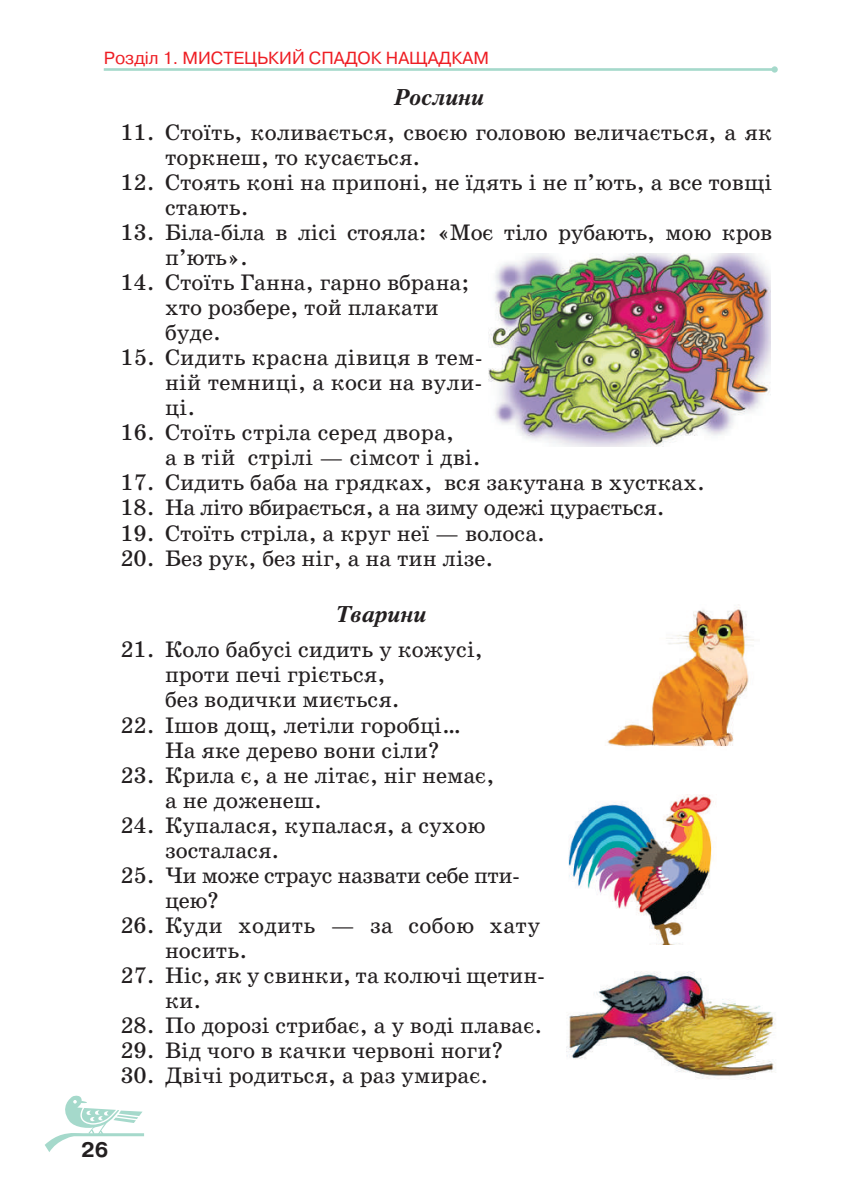
<style>
.page{position:relative;width:844px;height:1191px;background:#fff}
.page>*{position:absolute;margin:0;border:0;box-sizing:border-box;transform-origin:0 0}
.t1{font:22.75px/25px "School Book C";color:#231f20}
.t2{font:22.75px/25px "School Book C";letter-spacing:-.02em;color:#231f20}
.t3{font:italic 700 22.75px "Petersburg C";color:#231f20}
.t4{font:700 21px "Pragmatica C";color:#231f20}
.t5{font:17.5px "Pragmatica C";color:#ee1d23}
</style>
<div class="page">
<hr style="left:70px;top:1133px;width:74px;height:3px;background:#a5d9cb">
<svg style="left:45px;top:1095px;width:97px;height:57px"></svg>
<hr style="left:104px;top:68px;width:670px;height:3px;background:#a5d9cb">
<div style="left:771px;top:66px;width:6px;height:7px;background:#a5d9cb;border-radius:50%"></div>
<img style="left:488px;top:253px;width:282px;height:193px">
<img style="left:607px;top:604px;width:147px;height:143px">
<img style="left:568px;top:794px;width:146px;height:151px">
<img style="left:566px;top:971px;width:210px;height:108px">
<p class="t5" style="left:104px;top:49px;width:386px">Розділ 1. МИСТЕЦЬКИЙ СПАДОК НАЩАДКАМ</p>
<p class="t3" style="left:394px;top:84px;width:91px">Рослини</p>
<p class="t1" style="left:165px;top:120px;width:608px;text-indent:-45px">11. Стоїть, коливається, своєю головою величається, а як торкнеш, то кусається.</p>
<p class="t1" style="left:165px;top:170px;width:608px;text-indent:-45px">12. Стоять коні на припоні, не їдять і не п’ють, а все товщі стають.</p>
<p class="t1" style="left:165px;top:220px;width:608px;text-indent:-45px">13. Біла-біла в лісі стояла: «Моє тіло рубають, мою кров п’ють».</p>
<p class="t1" style="left:165px;top:270px;width:306px;text-indent:-45px">14. Стоїть Ганна, гарно вбрана; хто розбере, той плакати буде.</p>
<p class="t1" style="left:165px;top:345px;width:319px;text-align:justify;text-indent:-45px">15. Сидить красна дівиця в тем&shy;ній темниці, а коси на вули&shy;ці.</p>
<p class="t1" style="left:165px;top:420px;width:317px;text-indent:-45px">16. Стоїть стріла серед двора,<br>а в тій стрілі — сімсот і дві.</p>
<p class="t1" style="left:120px;top:470px;width:586px">17. Сидить баба на грядках, вся закутана в хустках.</p>
<p class="t2" style="left:120px;top:495px;width:545px">18. На літо вбирається, а на зиму одежі цурається.</p>
<p class="t1" style="left:120px;top:520px;width:426px">19. Стоїть стріла, а круг неї — волоса.</p>
<p class="t1" style="left:120px;top:545px;width:374px">20. Без рук, без ніг, а на тин лізе.</p>
<p class="t3" style="left:335px;top:601px;width:92px">Тварини</p>
<p class="t1" style="left:165px;top:637px;width:319px;text-indent:-45px">21. Коло бабусі сидить у кожусі, проти печі гріється,<br>без водички миється.</p>
<p class="t1" style="left:165px;top:712px;width:298px;text-indent:-45px">22. Ішов дощ, летіли горобці…<br>На яке дерево вони сіли?</p>
<p class="t1" style="left:165px;top:762px;width:331px;text-indent:-45px">23. Крила є, а не літає, ніг немає, а не доженеш.</p>
<p class="t1" style="left:165px;top:812px;width:322px;text-indent:-45px">24. Купалася, купалася, а сухою зосталася.</p>
<p class="t2" style="left:165px;top:862px;width:356px;text-indent:-45px">25. Чи може страус назвати себе пти&shy;цею?</p>
<p class="t1" style="left:165px;top:913px;width:376px;text-indent:-45px">26. Куди ходить — за собою хату носить.</p>
<p class="t1" style="left:165px;top:963px;width:381px;text-indent:-45px">27. Ніс, як у свинки, та колючі щетин&shy;ки.</p>
<p class="t1" style="left:120px;top:1013px;width:423px">28. По дорозі стрибає, а у воді плаває.</p>
<p class="t1" style="left:120px;top:1038px;width:384px">29. Від чого в качки червоні ноги?</p>
<p class="t1" style="left:120px;top:1063px;width:369px">30. Двічі родиться, а раз умирає.</p>
<p class="t4" style="left:81px;top:1137px;width:29px">26</p>
</div>
